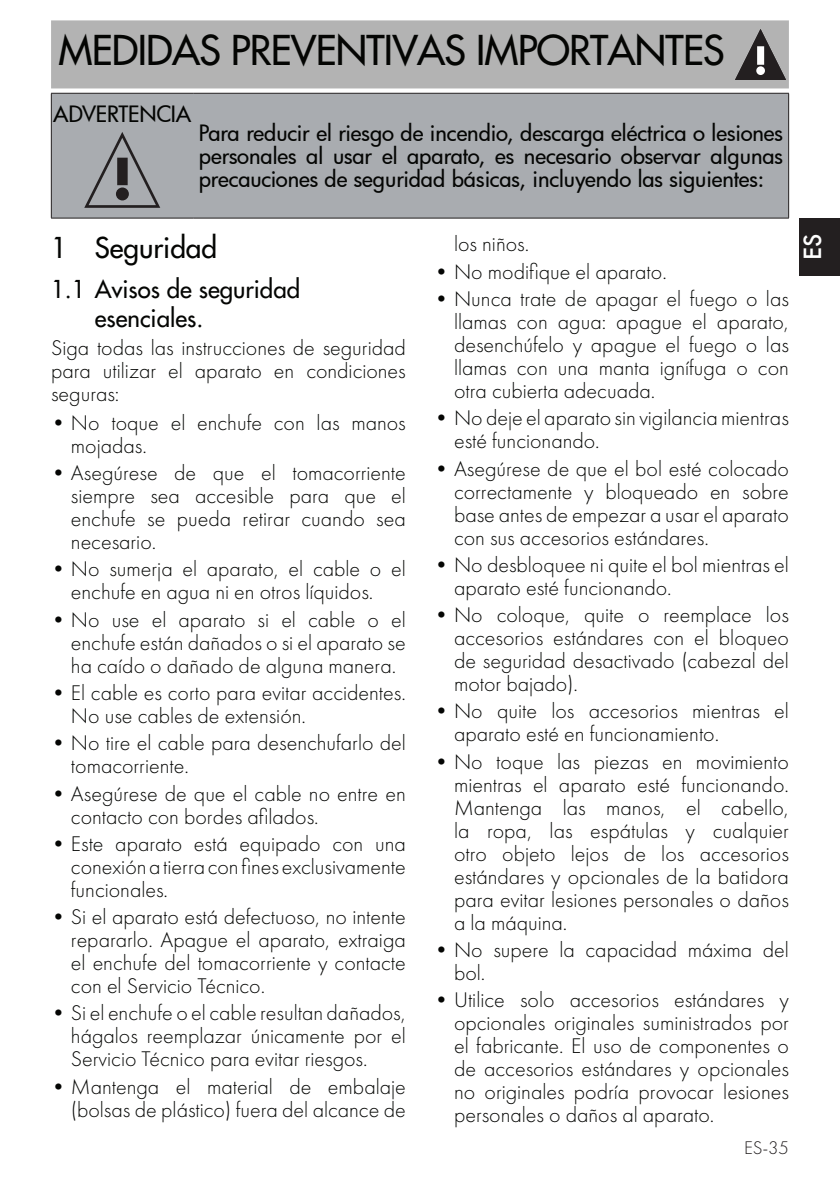
<style>
.page{position:relative;width:840px;height:1191px;background:#fff}
.page>*{position:absolute;margin:0;border:0;box-sizing:border-box;transform-origin:0 0}
.t1{font:40px "Futura";letter-spacing:-.02em;color:#040503}
.t2{font:28px "Futura";color:#040503}
.t3{font:500 26px "Futura";color:#fff}
.t4{font:24px/28.8px "Futura";color:#040503}
.Testo{font:300 22px/23px "Futura";color:#040503;text-align:justify}
.Testo-2{font:500 22px/23px "Futura";letter-spacing:-.005em;color:#040503;text-align:justify}
.t5{font:300 19px "Futura";color:#231f20}
</style>
<div class="page">
<div style="left:799px;top:218px;width:40px;height:58px;background:#231f20"></div>
<div style="left:51px;top:20px;width:737px;height:68px;background:#b3b3b3"></div>
<svg style="left:734px;top:29px;width:51px;height:51px;background:#797778"></svg>
<div style="left:52px;top:94px;width:735px;height:124px;background:#a9acb0"></div>
<hr style="left:51px;top:93px;width:142px;height:1px;background:#231f20">
<hr style="left:51px;top:93px;width:1px;height:125px;background:#231f20">
<hr style="left:193px;top:93px;width:595px;height:1px;background:#231f20">
<hr style="left:787px;top:93px;width:1px;height:125px;background:#231f20">
<hr style="left:51px;top:218px;width:142px;height:1px;background:#231f20">
<hr style="left:193px;top:218px;width:595px;height:1px;background:#231f20">
<svg style="left:84px;top:132px;width:76px;height:76px;background:#909295"></svg>
<h1 class="t1" style="left:59px;top:24px;width:667px">MEDIDAS PREVENTIVAS IMPORTANTES</h1>
<p class="Testo-2" style="left:53px;top:102px;width:139px">ADVERTENCIA</p>
<p class="Testo-2" style="left:199px;top:121px;width:585px">Para reducir el riesgo de incendio, descarga eléctrica o lesiones personales al usar el aparato, es necesario observar algunas precauciones de seguridad básicas, incluyendo las siguientes:</p>
<p class="t2" style="left:51px;top:229px;width:167px">1 Seguridad</p>
<p class="t4" style="left:95px;top:274px;width:207px;text-indent:-44px">1.1 Avisos de seguridad esenciales.</p>
<p class="Testo" style="left:51px;top:336px;width:356px">Siga todas las instrucciones de seguridad para utilizar el aparato en condiciones seguras:</p>
<p class="Testo" style="left:71px;top:411px;width:336px;text-indent:-20px">• No toque el enchufe con las manos mojadas.</p>
<p class="Testo" style="left:71px;top:461px;width:336px;text-indent:-20px">• Asegúrese de que el tomacorriente siempre sea accesible para que el enchufe se pueda retirar cuando sea necesario.</p>
<p class="Testo" style="left:51px;top:558px;width:356px;text-align:center">• No sumerja el aparato, el cable o el enchufe en agua ni en otros líquidos.</p>
<p class="Testo" style="left:71px;top:608px;width:336px;text-indent:-20px">• No use el aparato si el cable o el enchufe están dañados o si el aparato se ha caído o dañado de alguna manera.</p>
<p class="Testo" style="left:71px;top:681px;width:336px;text-indent:-20px">• El cable es corto para evitar accidentes.<br>No use cables de extensión.</p>
<p class="Testo" style="left:71px;top:731px;width:336px;text-indent:-20px">• No tire el cable para desenchufarlo del tomacorriente.</p>
<p class="Testo" style="left:71px;top:782px;width:336px;text-indent:-20px">• Asegúrese de que el cable no entre en contacto con bordes afilados.</p>
<p class="Testo" style="left:71px;top:832px;width:336px;text-indent:-20px">• Este aparato está equipado con una conexión a tierra con fines exclusivamente funcionales.</p>
<p class="Testo" style="left:71px;top:905px;width:336px;text-indent:-20px">• Si el aparato está defectuoso, no intente repararlo. Apague el aparato, extraiga el enchufe del tomacorriente y contacte con el Servicio Técnico.</p>
<p class="Testo" style="left:71px;top:1001px;width:336px;text-indent:-20px">• Si el enchufe o el cable resultan dañados, hágalos reemplazar únicamente por el Servicio Técnico para evitar riesgos.</p>
<p class="Testo" style="left:51px;top:1075px;width:356px;text-align:right">• Mantenga el material de embalaje (bolsas de plástico) fuera del alcance de</p>
<p class="Testo" style="left:454px;top:233px;width:77px">los niños.</p>
<p class="Testo" style="left:434px;top:260px;width:234px">• No modifique el aparato.</p>
<p class="Testo" style="left:454px;top:287px;width:336px;text-indent:-20px">• Nunca trate de apagar el fuego o las llamas con agua: apague el aparato, desenchúfelo y apague el fuego o las llamas con una manta ignífuga o con otra cubierta adecuada.</p>
<p class="Testo" style="left:454px;top:406px;width:336px;text-indent:-20px">• No deje el aparato sin vigilancia mientras esté funcionando.</p>
<p class="Testo" style="left:454px;top:457px;width:336px;text-indent:-20px">• Asegúrese de que el bol esté colocado correctamente y bloqueado en sobre base antes de empezar a usar el aparato con sus accesorios estándares.</p>
<p class="Testo" style="left:454px;top:553px;width:336px;text-indent:-20px">• No desbloquee ni quite el bol mientras el aparato esté funcionando.</p>
<p class="Testo" style="left:454px;top:603px;width:336px;text-indent:-20px">• No coloque, quite o reemplace los accesorios estándares con el bloqueo de seguridad desactivado (cabezal del motor bajado).</p>
<p class="Testo" style="left:454px;top:699px;width:336px;text-indent:-20px">• No quite los accesorios mientras el aparato esté en funcionamiento.</p>
<p class="Testo" style="left:454px;top:750px;width:336px;text-indent:-20px">• No toque las piezas en movimiento mientras el aparato esté funcionando.<br>Mantenga las manos, el cabello, la ropa, las espátulas y cualquier otro objeto lejos de los accesorios estándares y opcionales de la batidora para evitar lesiones personales o daños a la máquina.</p>
<p class="Testo" style="left:454px;top:938px;width:336px;text-indent:-20px">• No supere la capacidad máxima del bol.</p>
<p class="Testo" style="left:454px;top:988px;width:336px;text-indent:-20px">• Utilice solo accesorios estándares y opcionales originales suministrados por el fabricante. El uso de componentes o de accesorios estándares y opcionales no originales podría provocar lesiones personales o daños al aparato.</p>
<p class="t5" style="left:743px;top:1136px;width:46px">ES-35</p>
<p class="t3" style="left:796px;top:260px;width:28px;rotate:-90deg">ES</p>
</div>
